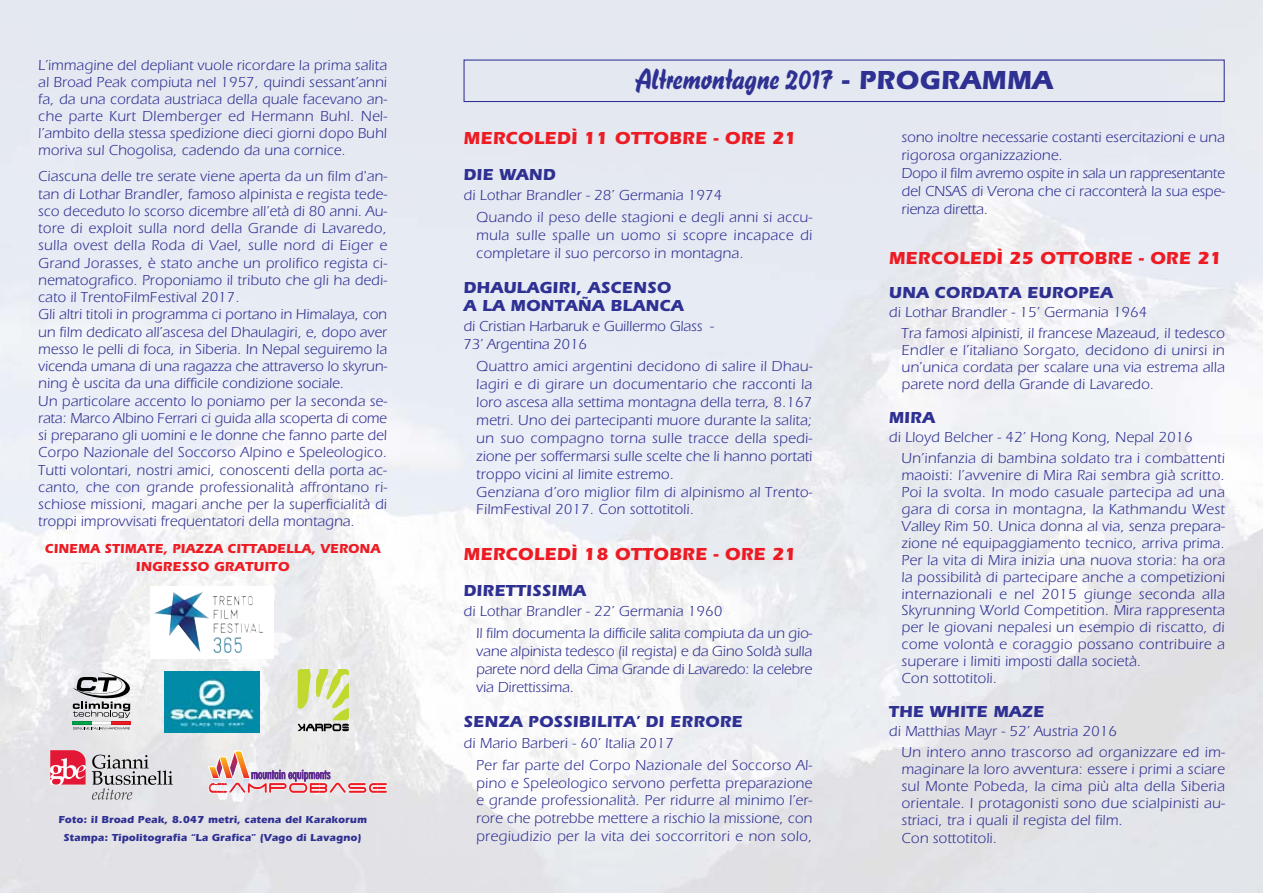
<style>
.page{position:relative;width:1263px;height:893px;background:#fff}
.page>*{position:absolute;margin:0;border:0;box-sizing:border-box;transform-origin:0 0}
.t1{font:30px "Blizzard D";letter-spacing:.01em;color:#2e3092}
.t2{font:700 18px "ITC Eras Std";letter-spacing:.015em;color:#ed1c24}
.t3{font:700 16.5px/17.9px "ITC Eras Std";letter-spacing:.015em;color:#2e3092}
.t4{font:15px/17.2px "ITC Eras Std";letter-spacing:.01em;color:#2e3092}
.t5{font:700 13.5px/18px "ITC Eras Std";letter-spacing:.015em;color:#ed1c24;text-align:center;scale:.95 1}
.t6{font:700 10.5px/18px "ITC Eras Std";letter-spacing:.015em;color:#2e3092;text-align:center}
.s1{font-family:"ITC Eras Std";font-weight:700;font-size:27px}
</style>
<div class="page">
<img style="left:1px;top:0;width:1262px;height:892px">
<div style="left:463px;top:60px;width:762px;height:42px;border:1px solid #2e3092"></div>
<img style="left:164px;top:672px;width:96px;height:61px">
<svg style="left:92px;top:755px;width:81px;height:45px;background:#bebec1"></svg>
<svg style="left:50px;top:750px;width:36px;height:35px"></svg>
<svg style="left:150px;top:586px;width:123px;height:72px"></svg>
<img style="left:193px;top:591px;width:11px;height:18px">
<svg style="left:297px;top:669px;width:52px;height:62px;background:#ccd499"></svg>
<svg style="left:208px;top:751px;width:179px;height:51px;background:#e1c8cd"></svg>
<svg style="left:73px;top:727px;width:57px;height:2px"></svg>
<svg style="left:73px;top:672px;width:57px;height:46px"></svg>
<hr style="left:73px;top:722px;width:57px;height:3px;background:#000">
<p class="t4" style="left:38px;top:58px;width:350px;text-align:justify">L’immagine del depliant vuole ricordare la prima salita al Broad Peak compiuta nel 1957, quindi sessant’anni fa, da una cordata austriaca della quale facevano an&shy;che parte Kurt DIemberger ed Hermann Buhl. Nel&shy;l’ambito della stessa spedizione dieci giorni dopo Buhl moriva sul Chogolisa, cadendo da una cornice.</p>
<p class="t4" style="left:38px;top:169px;width:350px">Ciascuna delle tre serate viene aperta da un film d'an&shy;tan di Lothar Brandler, famoso alpinista e regista tede&shy;sco deceduto lo scorso dicembre all’età di 80 anni. Au&shy;tore di exploit sulla nord della Grande di Lavaredo, sulla ovest della Roda di Vael, sulle nord di Eiger e Grand Jorasses, è stato anche un prolifico regista ci&shy;nematografico. Proponiamo il tributo che gli ha dedi&shy;cato il TrentoFilmFestival 2017.<br>Gli altri titoli in programma ci portano in Himalaya, con un film dedicato all’ascesa del Dhaulagiri, e, dopo aver messo le pelli di foca, in Siberia. In Nepal seguiremo la vicenda umana di una ragazza che attraverso lo skyrun&shy;ning è uscita da una difficile condizione sociale.<br>Un particolare accento lo poniamo per la seconda se&shy;rata: Marco Albino Ferrari ci guida alla scoperta di come si preparano gli uomini e le donne che fanno parte del Corpo Nazionale del Soccorso Alpino e Speleologico.<br>Tutti volontari, nostri amici, conoscenti della porta ac&shy;canto, che con grande professionalità affrontano ri&shy;schiose missioni, magari anche per la superficialità di troppi improvvisati frequentatori della montagna.</p>
<p class="t5" style="left:45px;top:541px;width:355px">CINEMA STIMATE, PIAZZA CITTADELLA, VERONA<br>INGRESSO GRATUITO</p>
<p class="t6" style="left:58px;top:812px;width:310px">Foto: il Broad Peak, 8.047 metri, catena del Karakorum<br>Stampa: Tipolitografia “La Grafica” (Vago di Lavagno)</p>
<h1 class="t1" style="left:635px;top:68px;width:419px">Altremontagne 2017 <span class="s1">- PROGRAMMA</span></h1>
<p class="t2" style="left:463px;top:132px;width:335px">MERCOLEDÌ 11 OTTOBRE - ORE 21</p>
<p class="t3" style="left:463px;top:167px;width:94px">DIE WAND</p>
<p class="t4" style="left:476px;top:185px;width:338px;line-height:22.2px;text-indent:-13px">di Lothar Brandler - 28’ Germania 1974<br>Quando il peso delle stagioni e degli anni si accu-</p>
<p class="t4" style="left:476px;top:228px;width:337px;line-height:17.9px">mula sulle spalle un uomo si scopre incapace di completare il suo percorso in montagna.</p>
<p class="t3" style="left:463px;top:281px;width:221px">DHAULAGIRI, ASCENSO<br>A LA MONTAÑA BLANCA</p>
<p class="t4" style="left:463px;top:319px;width:252px;line-height:17.9px">di Cristian Harbaruk e Guillermo Glass -<br>73’ Argentina 2016</p>
<p class="t4" style="left:476px;top:359px;width:338px;line-height:17.9px">Quattro amici argentini decidono di salire il Dhau&shy;lagiri e di girare un documentario che racconti la loro ascesa alla settima montagna della terra, 8.167 metri. Uno dei partecipanti muore durante la salita; un suo compagno torna sulle tracce della spedi&shy;zione per soffermarsi sulle scelte che li hanno portati troppo vicini al limite estremo.<br>Genziana d’oro miglior film di alpinismo al Trento-FilmFestival 2017. Con sottotitoli.</p>
<p class="t2" style="left:463px;top:548px;width:335px">MERCOLEDÌ 18 OTTOBRE - ORE 21</p>
<p class="t3" style="left:463px;top:583px;width:124px">DIRETTISSIMA</p>
<p class="t4" style="left:476px;top:601px;width:338px;line-height:22.2px;text-indent:-13px">di Lothar Brandler - 22’ Germania 1960<br>Il film documenta la difficile salita compiuta da un gio-</p>
<p class="t4" style="left:476px;top:644px;width:337px;line-height:17.9px;text-align:justify">vane alpinista tedesco (il regista) e da Gino Soldà sulla parete nord della Cima Grande di Lavaredo: la celebre via Direttissima.</p>
<p class="t3" style="left:463px;top:715px;width:281px">SENZA POSSIBILITA’ DI ERRORE</p>
<p class="t4" style="left:476px;top:733px;width:338px;line-height:22.2px;text-indent:-13px">di Mario Barberi - 60’ Italia 2017<br>Per far parte del Corpo Nazionale del Soccorso Al-</p>
<p class="t4" style="left:476px;top:775px;width:338px;line-height:17.9px;text-align:justify">pino e Speleologico servono perfetta preparazione e grande professionalità. Per ridurre al minimo l’er&shy;rore che potrebbe mettere a rischio la missione, con pregiudizio per la vita dei soccorritori e non solo,</p>
<p class="t4" style="left:901px;top:130px;width:325px;line-height:18px">sono inoltre necessarie costanti esercitazioni e una rigorosa organizzazione.<br>Dopo il film avremo ospite in sala un rappresentante del CNSAS di Verona che ci racconterà la sua espe&shy;rienza diretta.</p>
<p class="t2" style="left:889px;top:252px;width:335px">MERCOLEDÌ 25 OTTOBRE - ORE 21</p>
<p class="t3" style="left:889px;top:286px;width:226px">UNA CORDATA EUROPEA</p>
<p class="t4" style="left:901px;top:303px;width:325px;line-height:21.1px;text-indent:-13px">di Lothar Brandler - 15’ Germania 1964<br>Tra famosi alpinisti, il francese Mazeaud, il tedesco</p>
<p class="t4" style="left:901px;top:344px;width:325px;text-align:justify">Endler e l’italiano Sorgato, decidono di unirsi in un’unica cordata per scalare una via estrema alla parete nord della Grande di Lavaredo.</p>
<p class="t3" style="left:889px;top:411px;width:48px">MIRA</p>
<p class="t4" style="left:901px;top:428px;width:325px;line-height:21.1px;text-indent:-13px">di Lloyd Belcher - 42’ Hong Kong, Nepal 2016<br>Un’infanzia di bambina soldato tra i combattenti</p>
<p class="t4" style="left:901px;top:468px;width:325px">maoisti: l’avvenire di Mira Rai sembra già scritto.<br>Poi la svolta. In modo casuale partecipa ad una gara di corsa in montagna, la Kathmandu West Valley Rim 50. Unica donna al via, senza prepara&shy;zione né equipaggiamento tecnico, arriva prima.<br>Per la vita di Mira inizia una nuova storia: ha ora la possibilità di partecipare anche a competizioni internazionali e nel 2015 giunge seconda alla Skyrunning World Competition. Mira rappresenta per le giovani nepalesi un esempio di riscatto, di come volontà e coraggio possano contribuire a superare i limiti imposti dalla società.<br>Con sottotitoli.</p>
<p class="t3" style="left:889px;top:704px;width:157px">THE WHITE MAZE</p>
<p class="t4" style="left:901px;top:722px;width:325px;line-height:21.1px;text-indent:-13px">di Matthias Mayr - 52’ Austria 2016<br>Un intero anno trascorso ad organizzare ed im-</p>
<p class="t4" style="left:901px;top:762px;width:325px">maginare la loro avventura: essere i primi a sciare sul Monte Pobeda, la cima più alta della Siberia orientale. I protagonisti sono due scialpinisti au&shy;striaci, tra i quali il regista del film.<br>Con sottotitoli.</p>
</div>
